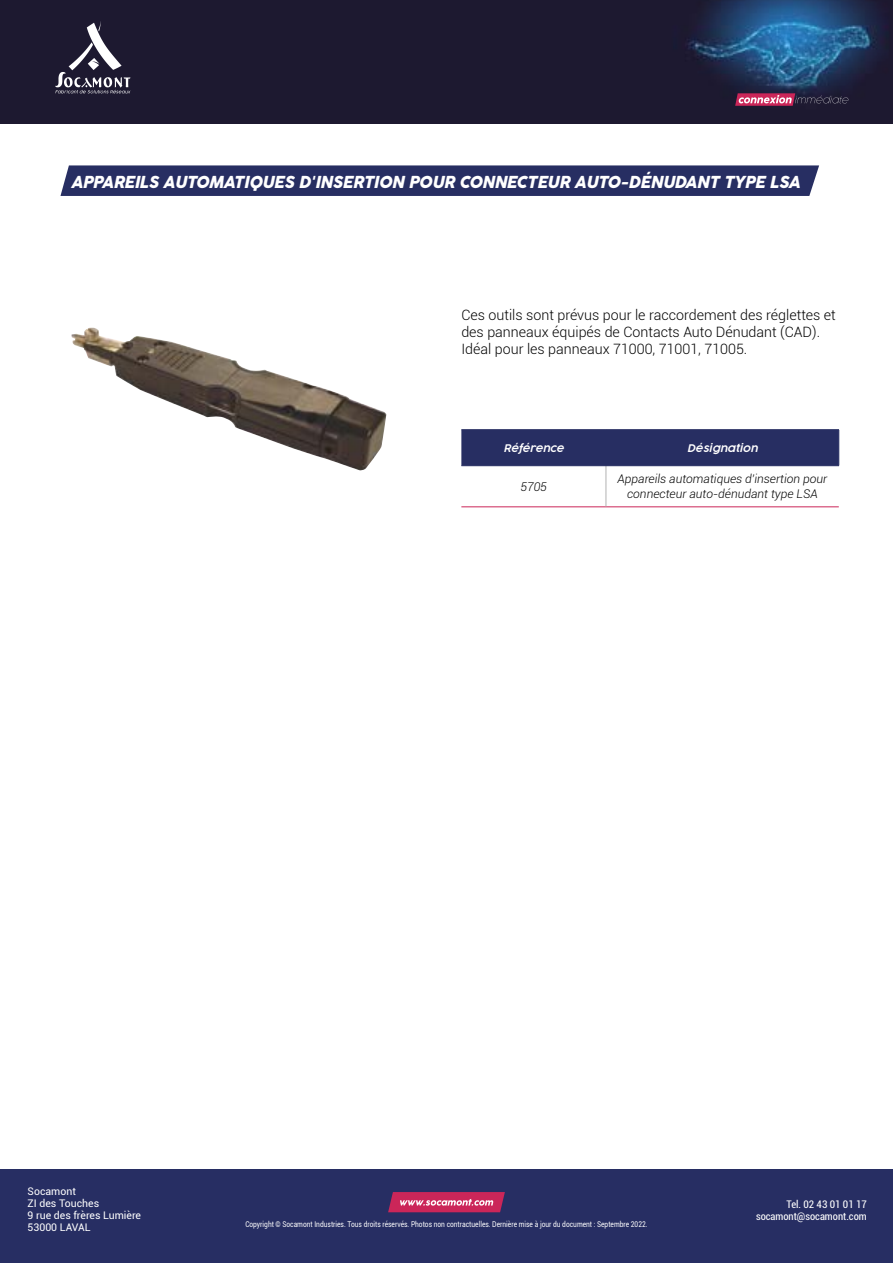
<style>
.page{position:relative;width:893px;height:1263px;background:#fff}
.page>*{position:absolute;margin:0;border:0;box-sizing:border-box;transform-origin:0 0}
.t1{font:italic 16.5px "Cocogoose Pro";letter-spacing:-.02em;color:#fff;scale:.95 1}
.t2{font:300 14.25px/17.1px "Roboto";color:#000}
.t3{font:italic 300 12px/14.4px "Roboto";color:#000;text-align:center}
.t4{font:10.5px/12px "Roboto";color:#fff}
.t5{font:condensed 10.5px/12px "Roboto";color:#fff;text-align:right}
.t6{font:italic 300 10.5px "Cocogoose Pro";color:#fff}
.t7{font:7.95px "Roboto";color:#fff;scale:.83 1}
</style>
<div class="page">
<img style="left:0;top:0;width:893px;height:123px">
<div style="left:0;top:1169px;width:893px;height:94px;background:#272e63"></div>
<svg style="left:388px;top:1192px;width:117px;height:20px"></svg>
<svg style="left:735px;top:93px;width:113px;height:13px"></svg>
<svg style="left:55px;top:21px;width:75px;height:72px"></svg>
<img style="left:71px;top:328px;width:315px;height:142px">
<div style="left:461px;top:430px;width:377px;height:35px;background:#272e62"></div>
<hr style="left:838px;top:430px;width:1px;height:35px;background:#272e62">
<hr style="left:461px;top:506px;width:145px;height:1px;background:#cb2659">
<hr style="left:606px;top:506px;width:233px;height:1px;background:#cb2659">
<hr style="left:606px;top:466px;width:1px;height:40px;background:#b3b2b2">
<hr style="left:461px;top:429px;width:145px;height:1px;background:#272e62">
<hr style="left:606px;top:429px;width:233px;height:1px;background:#272e62">
<hr style="left:606px;top:430px;width:1px;height:35px;background:#272e62">
<hr style="left:461px;top:465px;width:145px;height:1px;background:#272e62">
<hr style="left:606px;top:465px;width:233px;height:1px;background:#272e62">
<div style="left:60px;top:165px;width:759px;height:31px;background:#272e62"></div>
<p class="t1" style="left:71px;top:171px;width:769px">APPAREILS AUTOMATIQUES D'INSERTION POUR CONNECTEUR AUTO-DÉNUDANT TYPE LSA</p>
<p class="t2" style="left:461px;top:305px;width:376px">Ces outils sont prévus pour le raccordement des réglettes et des panneaux équipés de Contacts Auto Dénudant (CAD).<br>Idéal pour les panneaux 71000, 71001, 71005.</p>
<p class="t6" style="left:503px;top:441px;width:62px">Référence</p>
<p class="t6" style="left:687px;top:441px;width:72px">Désignation</p>
<p class="t3" style="left:520px;top:479px;width:28px">5705</p>
<p class="t3" style="left:617px;top:472px;width:211px">Appareils automatiques d'insertion pour connecteur auto-dénudant type LSA</p>
<p class="t4" style="left:28px;top:1185px;width:115px">Socamont<br>ZI des Touches<br>9 rue des frères Lumière<br>53000 LAVAL</p>
<p class="t7" style="left:245px;top:1218px;width:486px">Copyright © Socamont Industries. Tous droits réservés. Photos non contractuelles. Dernière mise à jour du document : Septembre 2022.</p>
<p class="t5" style="left:756px;top:1198px;width:112px">Tel. 02 43 01 01 17 socamont@socamont.com</p>
</div>
